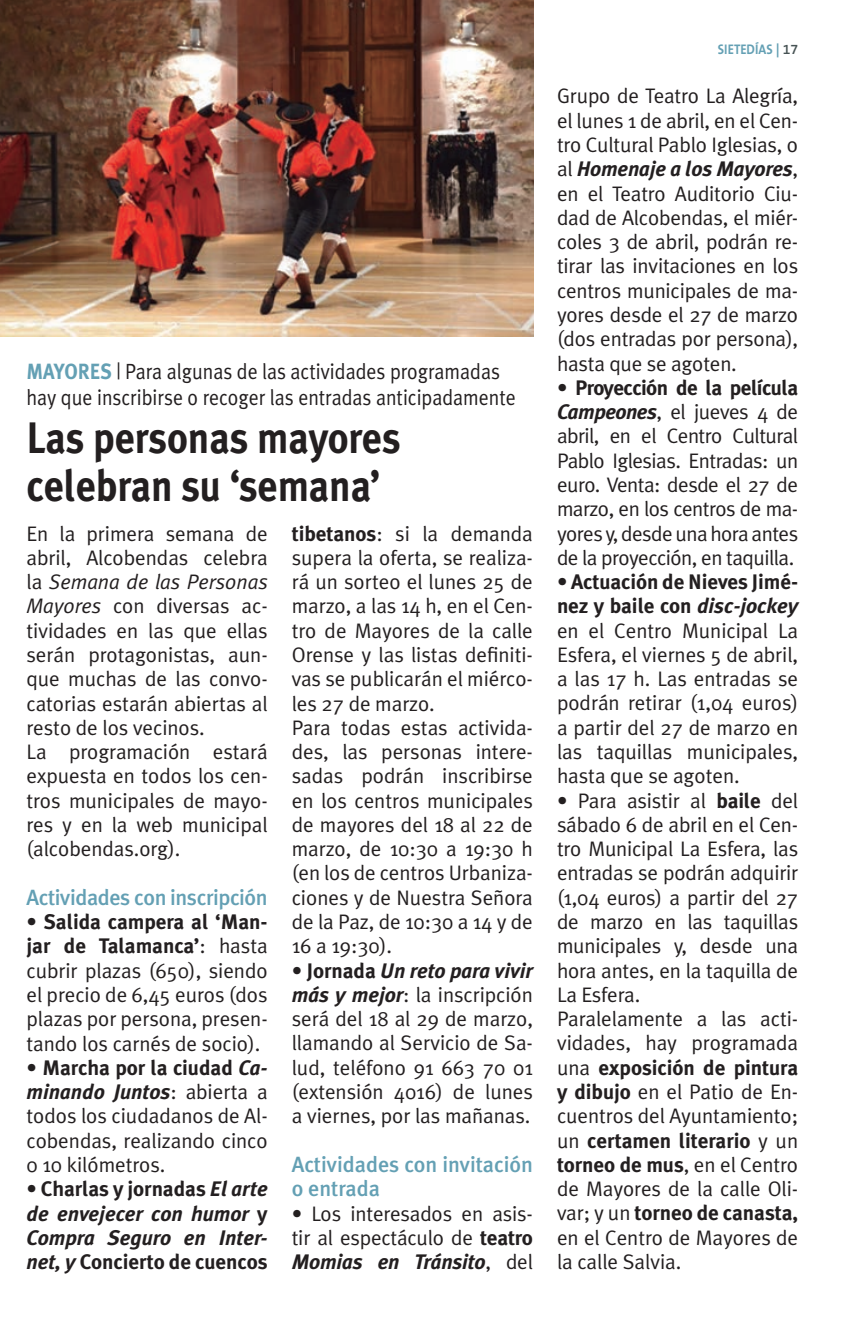
<style>
.page{position:relative;width:841px;height:1319px;background:#fff}
.page>*{position:absolute;margin:0;border:0;box-sizing:border-box;transform-origin:0 0}
.t1{font:700 44px/48px "Meta Plus";letter-spacing:-.005em;color:#231f20;scale:.9 1}
.t2{font:22px/26.4px "Meta Plus Normal";color:#231f20;scale:.9 1}
.t3{font:500 22px/24.2px "Meta Plus";letter-spacing:-.005em;color:#64a0b4}
.t4{font:21px/24.2px "Meta Plus Normal";letter-spacing:-.005em;color:#231f20;text-align:justify}
.t5{font:700 21px/24.2px "Meta Plus";letter-spacing:-.005em;color:#231f20}
.t6{font:italic 700 21px/24.2px "Meta Plus";letter-spacing:-.005em;color:#231f20;text-align:justify}
.t7{font:700 21px "Meta Plus";letter-spacing:-.025em;color:#231f20}
.t8{font:700 14px "The Sans B7";color:#64a0b4;scale:.9 1}
.s1{font-family:"Meta Plus";font-weight:700;color:#64a0b4}
.s2{font-style:italic}
.s3{font-family:"Meta Plus Normal";font-weight:400}
.s4{font-family:"Meta Plus Normal";font-weight:400;font-style:normal}
.s5{font-style:normal}
.s6{font-family:"Meta Plus";font-weight:700}
.s7{font-family:"Meta Plus";font-weight:700;font-style:italic}
.s8{font-family:"The Sans B6";font-weight:600;color:#475354}
</style>
<div class="page">
<img style="left:0;top:0;width:533px;height:337px">
<p class="t2" style="left:26px;top:357px;width:545px"><span class="s1">MAYORES</span> | Para algunas de las actividades programadas hay que inscribirse o recoger las entradas anticipadamente</p>
<h1 class="t1" style="left:26px;top:413px;width:417px">Las personas mayores celebran su ‘semana’</h1>
<p class="t4" style="left:26px;top:521px;width:243px;text-align:left">En la primera semana de abril, Alcobendas celebra la <span class="s2">Semana de las Personas<br>Mayores</span> con diversas ac&shy;tividades en las que ellas serán protagonistas, aun&shy;que muchas de las convo&shy;catorias estarán abiertas al resto de los vecinos.<br>La programación estará expuesta en todos los cen&shy;tros municipales de mayo&shy;res y en la web municipal (alcobendas.org).</p>
<p class="t3" style="left:26px;top:885px;width:243px">Actividades con inscripción</p>
<p class="t5" style="left:26px;top:909px;width:243px">• Salida campera al ‘Man&shy;jar de Talamanca’<span class="s3">: hasta</span></p>
<p class="t4" style="left:26px;top:958px;width:243px">cubrir plazas (650), siendo el precio de 6,45 euros (dos plazas por persona, presen&shy;tando los carnés de socio).</p>
<p class="t5" style="left:26px;top:1055px;width:243px">• Marcha por la ciudad <span class="s2">Ca&shy;minando Juntos</span><span class="s3">: abierta a</span></p>
<p class="t4" style="left:26px;top:1103px;width:243px">todos los ciudadanos de Al&shy;cobendas, realizando cinco 0 10 kilómetros.</p>
<p class="t6" style="left:26px;top:1176px;width:243px"><span class="s4">•</span> <span class="s5">Charlas y jornadas</span> El arte de envejecer con humor <span class="s5">y </span>Compra Seguro en Inter&shy;net, y <span class="s5">Concierto de cuencos</span></p>
<p class="t4" style="left:291px;top:521px;width:243px;text-align:left"><span class="s6">tibetanos</span>: si la demanda supera la oferta, se realiza&shy;rá un sorteo el lunes 25 de marzo, a las 14 h, en el Cen&shy;tro de Mayores de la calle<br>Orense y las listas definiti&shy;vas se publicarán el miérco&shy;les 27 de marzo.<br>Para todas estas activida&shy;des, las personas intere&shy;sadas podrán inscribirse en los centros municipales de mayores del 18 al 22 de marzo, de 10:30 a 19:30 h (en los de centros Urbaniza&shy;ciones y de Nuestra Señora de la Paz, de 10:30 a 14 y de<br>16 a 19:30).</p>
<p class="t6" style="left:291px;top:958px;width:243px"><span class="s4">•</span> <span class="s5">Jornada</span> Un reto para vivir</p>
<p class="t4" style="left:292px;top:982px;width:243px"><span class="s7">más y mejor</span>: la inscripción será del 18 al 29 de marzo, llamando al Servicio de Sa&shy;lud, teléfono 91 663 70 01 (extensión 4016) de lunes a viernes, por las mañanas.</p>
<p class="t3" style="left:291px;top:1152px;width:243px">Actividades con invitación o entrada</p>
<p class="t4" style="left:291px;top:1201px;width:243px">• Los interesados en asis&shy;tir al espectáculo de <span class="s6">teatro</span></p>
<p class="t6" style="left:291px;top:1249px;width:243px">Momias en Tránsito<span class="s4">, del</span></p>
<p class="t8" style="left:717px;top:42px;width:91px">SIETEDÍAS | <span class="s8">17</span></p>
<p class="t4" style="left:556px;top:84px;width:243px">Grupo de Teatro La Alegría, el lunes 1 de abril, en el Cen&shy;tro Cultural Pablo Iglesias, o</p>
<p class="t6" style="left:556px;top:157px;width:243px"><span class="s4">al</span> Homenaje a los Mayores<span class="s4">,</span></p>
<p class="t4" style="left:556px;top:181px;width:243px">en el Teatro Auditorio Ciu&shy;dad de Alcobendas, el miér&shy;coles 3 de abril, podrán re&shy;tirar las invitaciones en los centros municipales de ma&shy;yores desde el 27 de marzo (dos entradas por persona), hasta que se agoten.</p>
<p class="t7" style="left:556px;top:375px;width:243px">• Proyección de la película</p>
<p class="t4" style="left:556px;top:399px;width:243px"><span class="s7">Campeones</span>, el jueves 4 de abril, en el Centro Cultural Pablo Iglesias. Entradas: un euro. Venta: desde el 27 de marzo, en los centros de ma&shy;yores y, desde una hora antes de la proyección, en taquilla.</p>
<p class="t5" style="left:556px;top:569px;width:243px">• Actuación de Nieves Jimé&shy;nez y baile con <span class="s2">disc-jockey</span></p>
<p class="t4" style="left:556px;top:618px;width:243px">en el Centro Municipal La Esfera, el viernes 5 de abril, a las 17 h. Las entradas se podrán retirar (1,04 euros) a partir del 27 de marzo en las taquillas municipales, hasta que se agoten.</p>
<p class="t4" style="left:556px;top:788px;width:243px;text-align:left">• Para asistir al <span class="s6">baile</span> del sábado 6 de abril en el Cen&shy;tro Municipal La Esfera, las entradas se podrán adquirir (1,04 euros) a partir del 27 de marzo en las taquillas municipales y, desde una hora antes, en la taquilla de<br>La Esfera.<br>Paralelamente a las acti&shy;vidades, hay programada</p>
<p class="t5" style="left:556px;top:1055px;width:243px"><span class="s3">una</span> exposición de pintura</p>
<p class="t4" style="left:556px;top:1079px;width:243px"><span class="s6">y dibujo</span> en el Patio de En&shy;cuentros del Ayuntamiento;</p>
<p class="t5" style="left:556px;top:1128px;width:243px"><span class="s3">un</span> certamen literario <span class="s3">y un </span>torneo de mus<span class="s3">, en el Centro</span></p>
<p class="t4" style="left:556px;top:1176px;width:243px">de Mayores de la calle Oli-</p>
<p class="t5" style="left:556px;top:1201px;width:243px"><span class="s3">var; y un</span> torneo de canasta,</p>
<p class="t4" style="left:556px;top:1225px;width:243px">en el Centro de Mayores de la calle Salvia.</p>
</div>
